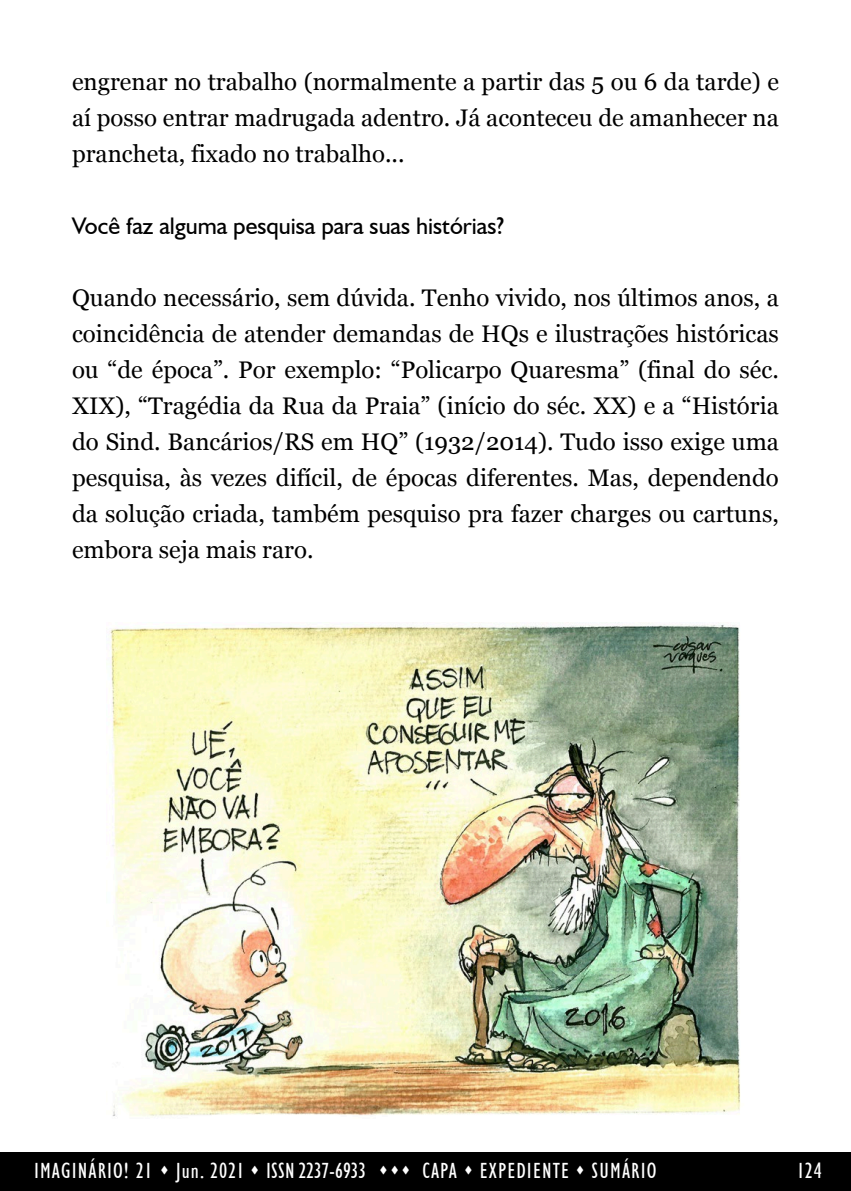
<style>
.page{position:relative;width:851px;height:1191px;background:#fff}
.page>*{position:absolute;margin:0;border:0;box-sizing:border-box;transform-origin:0 0}
.t1{font:24px/36px "Georgia";color:#000;text-align:justify}
.t2{font:24px "Humanist 521 BT";color:#000}
.t3{font:condensed 22px "Humanist 521 BT";letter-spacing:.05em;color:#fff}
</style>
<div class="page">
<div style="left:0;top:1152px;width:850px;height:39px;background:#000"></div>
<img style="left:110px;top:622px;width:631px;height:495px">
<p class="t1" style="left:72px;top:63px;width:708px">engrenar no trabalho (normalmente a partir das 5 ou 6 da tarde) e aí posso entrar madrugada adentro. Já aconteceu de amanhecer na prancheta, fixado no trabalho...</p>
<p class="t2" style="left:72px;top:211px;width:433px">Você faz alguma pesquisa para suas histórias?</p>
<p class="t1" style="left:72px;top:279px;width:708px">Quando necessário, sem dúvida. Tenho vivido, nos últimos anos, a coincidência de atender demandas de HQs e ilustrações históricas ou “de época”. Por exemplo: “Policarpo Quaresma” (final do séc.<br>XIX), “Tragédia da Rua da Praia” (início do séc. XX) e a “História do Sind. Bancários/RS em HQ” (1932/2014). Tudo isso exige uma pesquisa, às vezes difícil, de épocas diferentes. Mas, dependendo da solução criada, também pesquiso pra fazer charges ou cartuns, embora seja mais raro.</p>
<p class="t3" style="left:34px;top:1158px;width:624px">IMAGINÁRIO! 21 ▲ Jun. 2021 ▲ ISSN 2237-6933 ▲▲▲ CAPA ▲ EXPEDIENTE ▲ SUMÁRIO</p>
<p class="t3" style="left:797px;top:1157px;width:26px">124</p>
</div>
